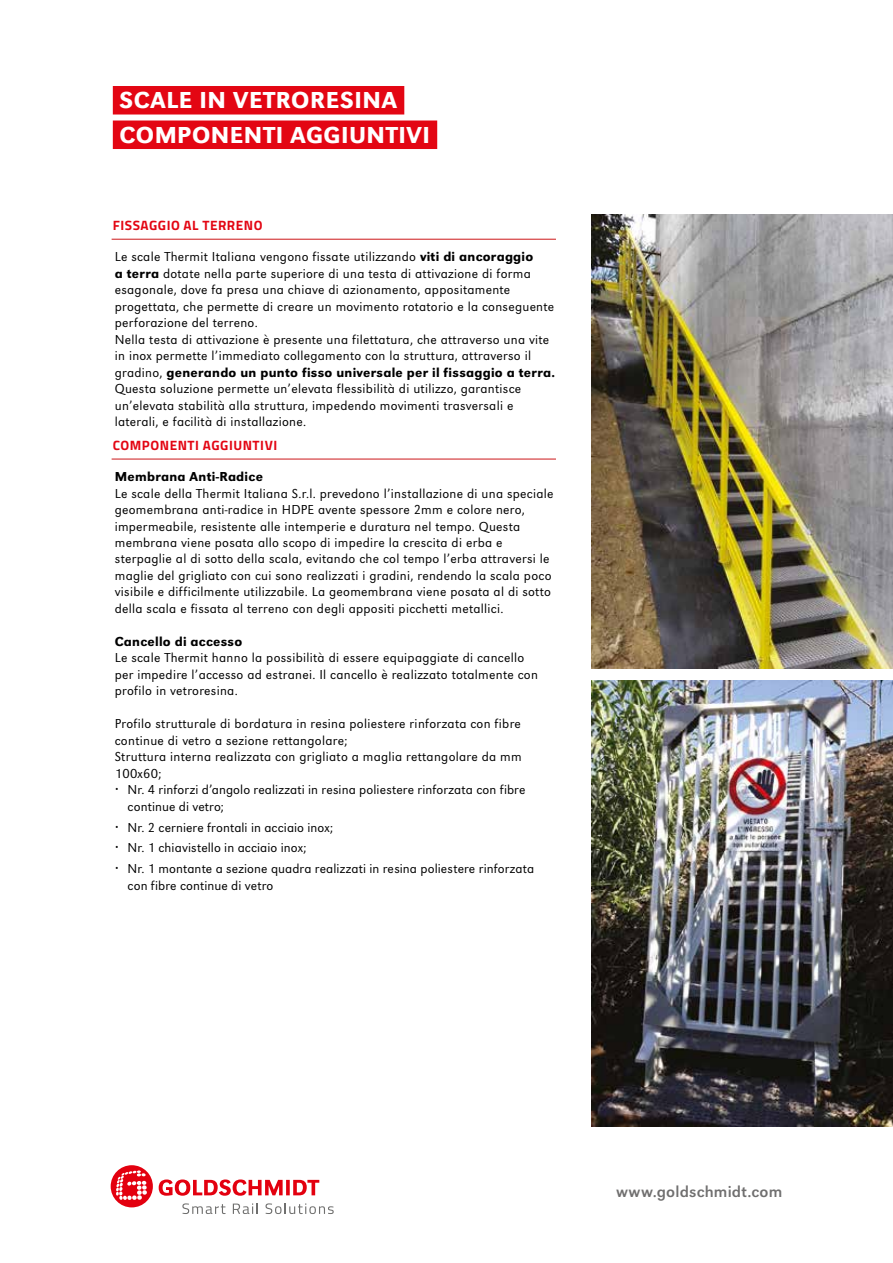
<style>
.page{position:relative;width:893px;height:1263px;background:#fff}
.page>*{position:absolute;margin:0;border:0;box-sizing:border-box;transform-origin:0 0}
.t1{font:500 24px/34.5px "URW Grotesk";letter-spacing:.025em;color:#fff}
.t2{font:16.5px "URW Grotesk";letter-spacing:.01em;color:#706f6f}
.t3{font:300 13.5px/16.5px "URW Grotesk";letter-spacing:.02em;color:#000}
.t4{font:700 13.5px "Titillium Web";letter-spacing:.04em;color:#e30613}
.t5{font:500 13.5px "URW Grotesk";letter-spacing:.02em;color:#000}
.s1{font-weight:500}
</style>
<div class="page">
<img style="left:591px;top:680px;width:302px;height:446px">
<hr style="left:112px;top:239px;width:444px;height:1px;background:#cd1719">
<hr style="left:112px;top:459px;width:444px;height:1px;background:#cd1719">
<svg style="left:159px;top:1179px;width:160px;height:17px"></svg>
<svg style="left:111px;top:1165px;width:42px;height:42px"></svg>
<svg style="left:182px;top:1203px;width:44px;height:11px"></svg>
<svg style="left:233px;top:1203px;width:25px;height:11px"></svg>
<svg style="left:266px;top:1203px;width:68px;height:11px"></svg>
<div style="left:113px;top:86px;width:291px;height:29px;background:#e30613"></div>
<div style="left:113px;top:121px;width:324px;height:28px;background:#e30613"></div>
<img style="left:591px;top:215px;width:302px;height:454px">
<h1 class="t1" style="left:119px;top:83px;width:312px">SCALE IN VETRORESINA<br>COMPONENTI AGGIUNTIVI</h1>
<p class="t4" style="left:113px;top:215px;width:151px">FISSAGGIO AL TERRENO</p>
<p class="t3" style="left:115px;top:248px;width:442px">Le scale Thermit Italiana vengono fissate utilizzando <span class="s1">viti di ancoraggio<br>a terra</span> dotate nella parte superiore di una testa di attivazione di forma esagonale, dove fa presa una chiave di azionamento, appositamente progettata, che permette di creare un movimento rotatorio e la conseguente perforazione del terreno.<br>Nella testa di attivazione è presente una filettatura, che attraverso una vite in inox permette l’immediato collegamento con la struttura, attraverso il gradino, <span class="s1">generando un punto fisso universale per il fissaggio a terra.<br></span>Questa soluzione permette un’elevata flessibilità di utilizzo, garantisce un’elevata stabilità alla struttura, impedendo movimenti trasversali e laterali, e facilità di installazione.</p>
<p class="t4" style="left:113px;top:435px;width:166px">COMPONENTI AGGIUNTIVI</p>
<p class="t5" style="left:115px;top:469px;width:150px">Membrana Anti-Radice</p>
<p class="t3" style="left:115px;top:485px;width:440px">Le scale della Thermit Italiana S.r.l. prevedono l’installazione di una speciale geomembrana anti-radice in HDPE avente spessore 2mm e colore nero, impermeabile, resistente alle intemperie e duratura nel tempo. Questa membrana viene posata allo scopo di impedire la crescita di erba e sterpaglie al di sotto della scala, evitando che col tempo l’erba attraversi le maglie del grigliato con cui sono realizzati i gradini, rendendo la scala poco visibile e difficilmente utilizzabile. La geomembrana viene posata al di sotto della scala e fissata al terreno con degli appositi picchetti metallici.</p>
<p class="t5" style="left:115px;top:634px;width:129px">Cancello di accesso</p>
<p class="t3" style="left:115px;top:650px;width:425px">Le scale Thermit hanno la possibilità di essere equipaggiate di cancello per impedire l’accesso ad estranei. Il cancello è realizzato totalmente con profilo in vetroresina.</p>
<p class="t3" style="left:115px;top:716px;width:408px">Profilo strutturale di bordatura in resina poliestere rinforzata con fibre continue di vetro a sezione rettangolare;<br>Struttura interna realizzata con grigliato a maglia rettangolare da mm 100x60;</p>
<p class="t3" style="left:128px;top:782px;width:399px">Nr. 4 rinforzi d’angolo realizzati in resina poliestere rinforzata con fibre continue di vetro;</p>
<p class="t3" style="left:128px;top:817px;width:408px;line-height:20.7px">Nr. 2 cerniere frontali in acciaio inox;<br>Nr. 1 chiavistello in acciaio inox;<br>Nr. 1 montante a sezione quadra realizzati in resina poliestere rinforzata</p>
<p class="t3" style="left:128px;top:877px;width:147px">con fibre continue di vetro</p>
<p class="t2" style="left:616px;top:1182px;width:168px">www.goldschmidt.com</p>
</div>
